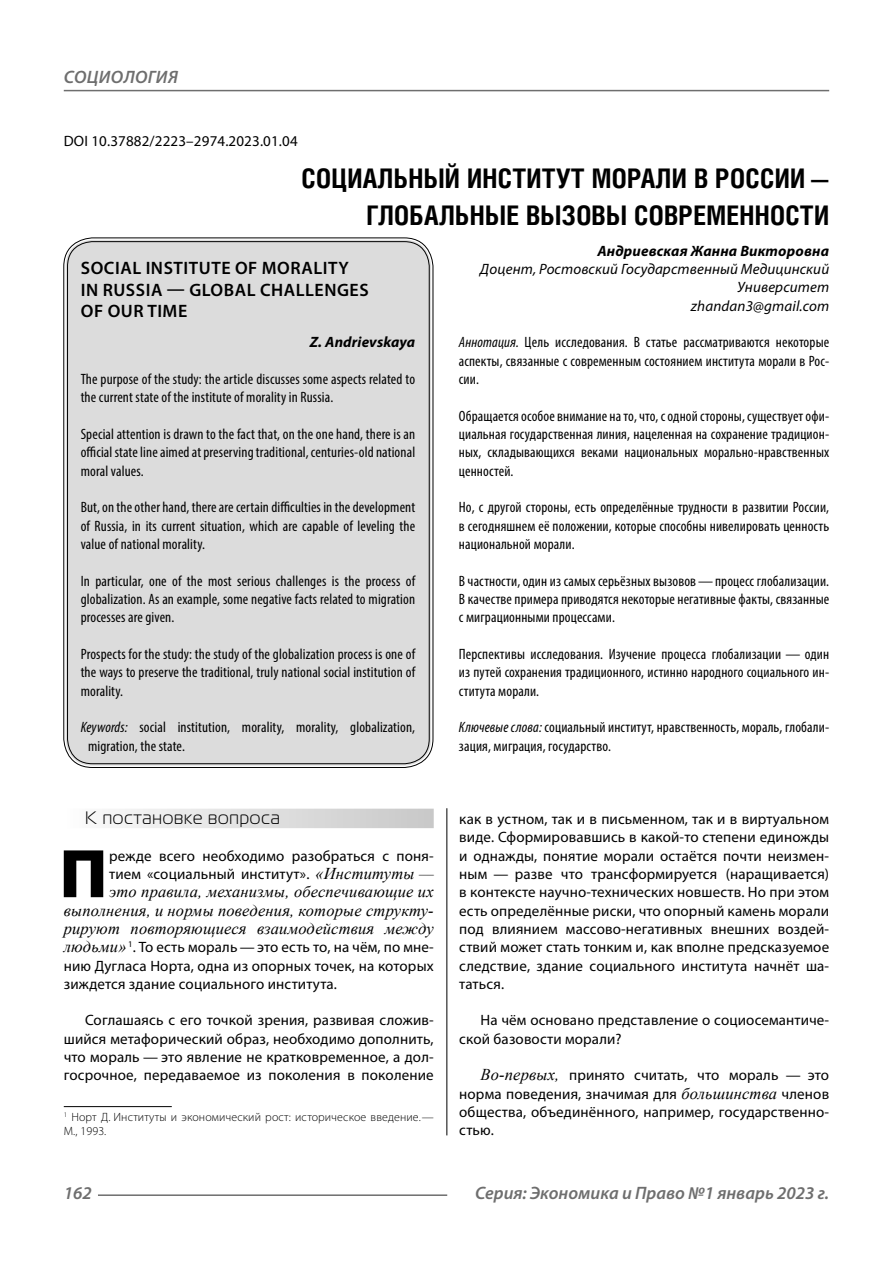
<style>
.page{position:relative;width:893px;height:1263px;background:#fff}
.page>*{position:absolute;margin:0;border:0;box-sizing:border-box;transform-origin:0 0}
.Bukvica{font:900 69.3px "Myriad Pro";color:#000}
.Header{font:700 27px/37.5px "Helios Cond C";letter-spacing:.01em;color:#000;text-align:right}
.Header-eng{font:600 18px/21.6px "Myriad Pro";letter-spacing:.03em;color:#000}
.t1{font:italic 600 18px "Myriad Pro";color:#6e6e6e}
.Subheader{font:18px "Magistral C";letter-spacing:.05em;color:#000}
.Bukvica-2{font:italic 16.5px/18.3px "Times New Roman";letter-spacing:.01em;color:#000;text-align:justify}
.Annotation-rus{font:condensed 15px/18.3px "Myriad Pro";letter-spacing:.01em;color:#000;text-align:justify}
.Normal{font:15px/18.3px "Myriad Pro";letter-spacing:.01em;color:#000;text-align:justify}
.Annotation-eng{font:condensed 15px/18.3px "Myriad Pro";letter-spacing:.01em;color:#000;text-align:justify}
.Bukvica-3{font:15px/18.3px "Myriad Pro";letter-spacing:.01em;color:#000}
.Author-doc{font:italic 15px/18.3px "Myriad Pro";letter-spacing:.01em;color:#000;text-align:right}
.DOI{font:15px "Myriad Pro";letter-spacing:.01em;color:#000}
.Author{font:italic 700 15px "Myriad Pro";letter-spacing:.01em;color:#000}
.Author-email{font:italic 15px "Myriad Pro";letter-spacing:.01em;color:#000}
.Author-eng{font:italic 700 15px "Myriad Pro";letter-spacing:.01em;color:#000}
.Footnote{font:300 12px/14.4px "Myriad Pro";letter-spacing:.01em;color:#000}
.s1{font-style:italic}
.s2{font-family:"Times New Roman";font-style:italic;font-size:16.5px}
</style>
<div class="page">
<hr style="left:446px;top:805px;width:1px;height:330px;background:#000">
<div style="left:64px;top:809px;width:370px;height:19px;background:linear-gradient(to right,#fcfcfc,#c8c8c8)"></div>
<hr style="left:64px;top:1106px;width:108px;height:1px;background:#000">
<div style="left:66px;top:240px;width:365px;height:526px;background:#dcdcdc;border-radius:27px"></div>
<hr style="left:98px;top:1194px;width:349px;height:2px;background:#6e6e6e">
<hr style="left:64px;top:90px;width:765px;height:1px;background:#6e6e6e">
<p class="t1" style="left:64px;top:66px;width:104px">Социология</p>
<p class="DOI" style="left:64px;top:132px;width:235px">DOI 10.37882/2223–2974.2023.01.04</p>
<p class="Header" style="left:302px;top:159px;width:529px">СОЦИАЛЬНЫЙ ИНСТИТУТ МОРАЛИ В РОССИИ —<br>ГЛОБАЛЬНЫЕ ВЫЗОВЫ СОВРЕМЕННОСТИ</p>
<p class="Author" style="left:597px;top:241px;width:233px">Андриевская Жанна Викторовна</p>
<p class="Author-doc" style="left:480px;top:260px;width:350px">Доцент, Ростовский Государственный Медицинский<br>Университет</p>
<p class="Author-email" style="left:691px;top:296px;width:140px">zhandan3@gmail.com</p>
<p class="Annotation-rus" style="left:459px;top:333px;width:372px"><span class="s1">Аннотация.</span> Цель исследования. В статье рассматриваются некоторые аспекты, связанные с современным состоянием института морали в Рос&shy;сии.</p>
<p class="Annotation-rus" style="left:459px;top:406px;width:372px">Обращается особое внимание на то, что, с одной стороны, существует офи&shy;циальная государственная линия, нацеленная на сохранение традицион&shy;ных, складывающихся веками национальных морально-нравственных ценностей.</p>
<p class="Annotation-rus" style="left:459px;top:498px;width:372px">Но, с другой стороны, есть определённые трудности в развитии России, в сегодняшнем её положении, которые способны нивелировать ценность национальной морали.</p>
<p class="Annotation-rus" style="left:459px;top:571px;width:372px">В частности, один из самых серьёзных вызовов—процесс глобализации.<br>В качестве примера приводятся некоторые негативные факты, связанные с миграционными процессами.</p>
<p class="Annotation-rus" style="left:459px;top:645px;width:372px">Перспективы исследования. Изучение процесса глобализации — один из путей сохранения традиционного, истинно народного социального ин&shy;ститута морали.</p>
<p class="Annotation-rus" style="left:459px;top:718px;width:372px"><span class="s1">Ключевые слова:</span> социальный институт, нравственность, мораль, глобали&shy;зация, миграция, государство.</p>
<p class="Header-eng" style="left:81px;top:257px;width:289px">SOCIAL INSTITUTE OF MORALITY<br>IN RUSSIA — GLOBAL CHALLENGES<br>OF OUR TIME</p>
<p class="Author-eng" style="left:310px;top:333px;width:107px">Z. Andrievskaya</p>
<p class="Annotation-eng" style="left:81px;top:370px;width:336px">The purpose of the study: the article discusses some aspects related to the current state of the institute of morality in Russia.</p>
<p class="Annotation-eng" style="left:81px;top:425px;width:336px">Special attention is drawn to the fact that, on the one hand, there is an official state line aimed at preserving traditional, centuries-old national moral values.</p>
<p class="Annotation-eng" style="left:81px;top:498px;width:336px">But, on the other hand, there are certain difficulties in the development of Russia, in its current situation, which are capable of leveling the value of national morality.</p>
<p class="Annotation-eng" style="left:81px;top:571px;width:336px">In particular, one of the most serious challenges is the process of globalization. As an example, some negative facts related to migration processes are given.</p>
<p class="Annotation-eng" style="left:81px;top:645px;width:336px">Prospects for the study: the study of the globalization process is one of the ways to preserve the traditional, truly national social institution of morality.</p>
<p class="Annotation-eng" style="left:88px;top:718px;width:328px;text-indent:-8px"><span class="s1">Keywords:</span> social institution, morality, morality, globalization, migration, the state.</p>
<p class="Subheader" style="left:85px;top:808px;width:196px">К постановке вопроса</p>
<p class="Bukvica" style="left:59px;top:827px;width:50px">П</p>
<p class="Bukvica-3" style="left:109px;top:846px;width:326px">режде всего необходимо разобраться с поня&shy;тием «социальный институт». <span class="s2">«Институты —</span></p>
<p class="Bukvica-2" style="left:64px;top:882px;width:371px;text-indent:46px">это правила, механизмы, обеспечивающие их выполнения, и нормы поведения, которые структу&shy;рируют повторяющиеся взаимодействия между</p>
<p class="Bukvica-3" style="left:64px;top:938px;width:371px;text-align:justify"><span class="s2">людьми»</span> <sup>1</sup>. То есть мораль—это есть то, на чём, по мне&shy;нию Дугласа Норта, одна из опорных точек, на которых зиждется здание социального института.</p>
<p class="Normal" style="left:64px;top:1011px;width:371px;text-indent:21px">Соглашаясь с его точкой зрения, развивая сложив&shy;шийся метафорический образ, необходимо дополнить, что мораль — это явление не кратковременное, а дол&shy;госрочное, передаваемое из поколения в поколение</p>
<p class="Footnote" style="left:64px;top:1110px;width:371px"><sup>1</sup> Норт Д. Институты и экономический рост: историческое введение.—<br>М., 1993.</p>
<p class="Normal" style="left:459px;top:809px;width:371px">как в устном, так и в письменном, так и в виртуальном виде. Сформировавшись в какой-то степени единожды и однажды, понятие морали остаётся почти неизмен&shy;ным — разве что трансформируется (наращивается) в контексте научно-технических новшеств. Но при этом есть определённые риски, что опорный камень морали под влиянием массово-негативных внешних воздей&shy;ствий может стать тонким и, как вполне предсказуемое следствие, здание социального института начнёт ша&shy;таться.</p>
<p class="Normal" style="left:459px;top:1011px;width:371px;text-indent:21px">На чём основано представление о социосемантиче&shy;ской базовости морали?</p>
<p class="Normal" style="left:459px;top:1066px;width:371px;text-indent:21px"><span class="s2">Во-первых,</span> принято считать, что мораль — это норма поведения, значимая для <span class="s2">большинства</span> членов общества, объединённого, например, государственно&shy;стью.</p>
<p class="t1" style="left:64px;top:1182px;width:30px">162</p>
<p class="t1" style="left:475px;top:1182px;width:356px">Серия: Экономика и Право №1 январь 2023 г.</p>
</div>
